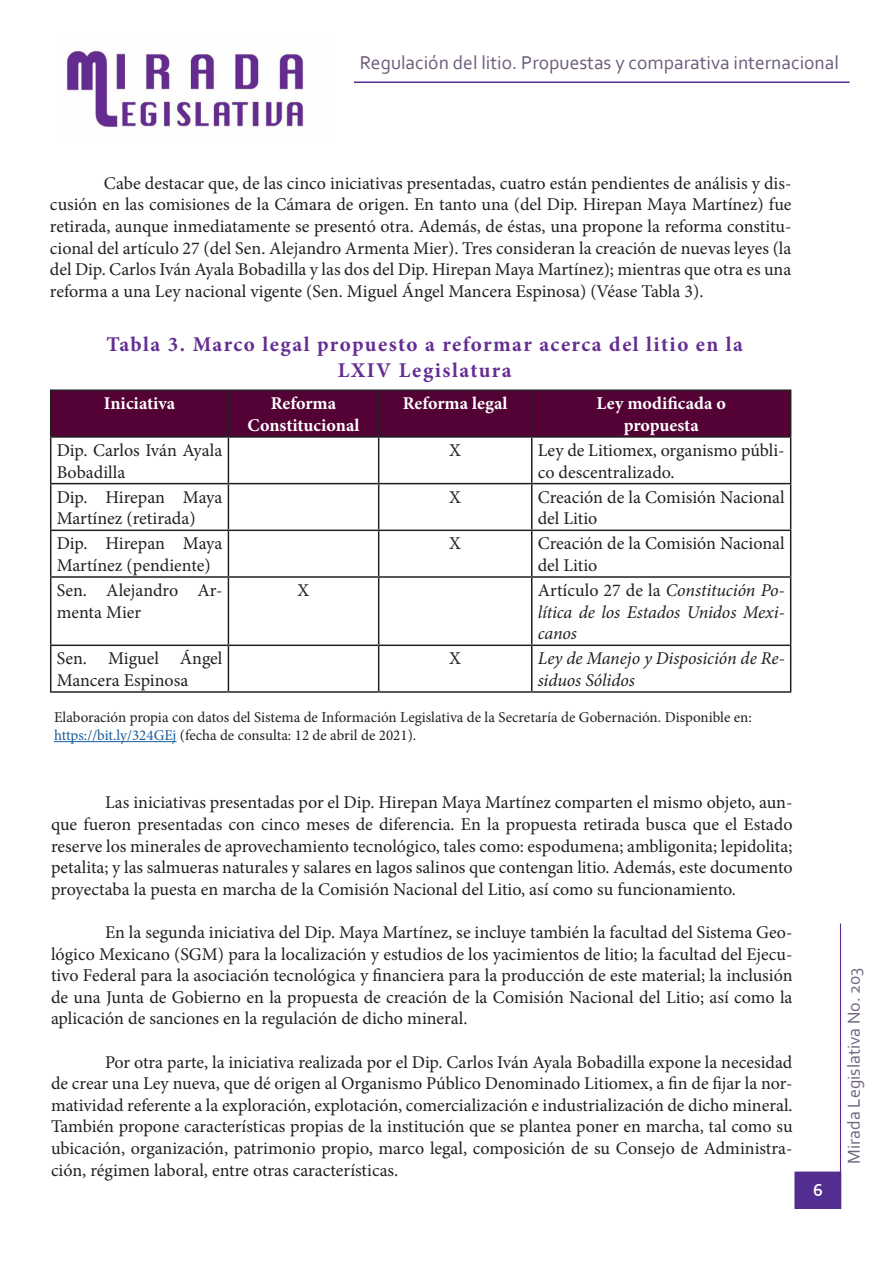
<style>
.page{position:relative;width:893px;height:1263px;background:#fff}
.page>*{position:absolute;margin:0;border:0;box-sizing:border-box;transform-origin:0 0}
.t1{font:700 21px "Minion Pro";letter-spacing:.07em;color:#652d91}
.t2{font:19.5px "Corbel";color:#6d5c7c}
.t3{font:18px/21.6px "Minion Pro";color:#231f20}
.t4{font:italic 18px/21.6px "Minion Pro";letter-spacing:-.005em;color:#231f20;text-align:justify}
.t5{font:700 18px "Minion Pro";color:#fff}
.t6{font:18px "Corbel";color:#726581}
.t7{font:700 18px "Corbel";color:#fff}
.t8{font:15px "Minion Pro";color:#231f20}
.s1{font-style:normal}
.s2{color:#175d9e}
</style>
<div class="page">
<img style="left:66px;top:50px;width:238px;height:78px">
<hr style="left:354px;top:81px;width:496px;height:2px;background:#532e91">
<div style="left:794px;top:1171px;width:47px;height:38px;background:#532e91;border:2px solid #532e91"></div>
<hr style="left:840px;top:923px;width:1px;height:286px;background:#532e91">
<div style="left:51px;top:391px;width:739px;height:45px;background:#540135"></div>
<hr style="left:50px;top:389px;width:178px;height:2px;background:#231f20">
<hr style="left:50px;top:391px;width:1px;height:45px;background:#231f20">
<hr style="left:228px;top:389px;width:151px;height:2px;background:#231f20">
<hr style="left:228px;top:391px;width:1px;height:45px;background:#231f20">
<hr style="left:379px;top:389px;width:153px;height:2px;background:#231f20">
<hr style="left:378px;top:391px;width:1px;height:45px;background:#231f20">
<hr style="left:532px;top:389px;width:259px;height:2px;background:#231f20">
<hr style="left:531px;top:391px;width:1px;height:45px;background:#231f20">
<hr style="left:790px;top:391px;width:1px;height:45px;background:#231f20">
<hr style="left:50px;top:436px;width:178px;height:2px;background:#231f20">
<hr style="left:50px;top:438px;width:1px;height:45px;background:#231f20">
<hr style="left:228px;top:436px;width:151px;height:2px;background:#231f20">
<hr style="left:228px;top:438px;width:1px;height:45px;background:#231f20">
<hr style="left:379px;top:436px;width:153px;height:2px;background:#231f20">
<hr style="left:378px;top:438px;width:1px;height:45px;background:#231f20">
<hr style="left:532px;top:436px;width:259px;height:2px;background:#231f20">
<hr style="left:531px;top:438px;width:1px;height:45px;background:#231f20">
<hr style="left:790px;top:438px;width:1px;height:45px;background:#231f20">
<hr style="left:50px;top:483px;width:178px;height:1px;background:#231f20">
<hr style="left:50px;top:484px;width:1px;height:46px;background:#231f20">
<hr style="left:228px;top:483px;width:151px;height:1px;background:#231f20">
<hr style="left:228px;top:484px;width:1px;height:46px;background:#231f20">
<hr style="left:379px;top:483px;width:153px;height:1px;background:#231f20">
<hr style="left:378px;top:484px;width:1px;height:46px;background:#231f20">
<hr style="left:532px;top:483px;width:259px;height:1px;background:#231f20">
<hr style="left:531px;top:484px;width:1px;height:46px;background:#231f20">
<hr style="left:790px;top:484px;width:1px;height:46px;background:#231f20">
<hr style="left:50px;top:530px;width:178px;height:1px;background:#231f20">
<hr style="left:50px;top:531px;width:1px;height:45px;background:#231f20">
<hr style="left:228px;top:530px;width:151px;height:1px;background:#231f20">
<hr style="left:228px;top:531px;width:1px;height:45px;background:#231f20">
<hr style="left:379px;top:530px;width:153px;height:1px;background:#231f20">
<hr style="left:378px;top:531px;width:1px;height:45px;background:#231f20">
<hr style="left:532px;top:530px;width:259px;height:1px;background:#231f20">
<hr style="left:531px;top:531px;width:1px;height:45px;background:#231f20">
<hr style="left:790px;top:531px;width:1px;height:45px;background:#231f20">
<hr style="left:50px;top:576px;width:178px;height:2px;background:#231f20">
<hr style="left:50px;top:578px;width:1px;height:66px;background:#231f20">
<hr style="left:228px;top:576px;width:151px;height:2px;background:#231f20">
<hr style="left:228px;top:578px;width:1px;height:66px;background:#231f20">
<hr style="left:379px;top:576px;width:153px;height:2px;background:#231f20">
<hr style="left:378px;top:578px;width:1px;height:66px;background:#231f20">
<hr style="left:532px;top:576px;width:259px;height:2px;background:#231f20">
<hr style="left:531px;top:578px;width:1px;height:66px;background:#231f20">
<hr style="left:790px;top:578px;width:1px;height:66px;background:#231f20">
<hr style="left:50px;top:644px;width:178px;height:2px;background:#231f20">
<hr style="left:50px;top:646px;width:1px;height:45px;background:#231f20">
<hr style="left:228px;top:644px;width:151px;height:2px;background:#231f20">
<hr style="left:228px;top:646px;width:1px;height:45px;background:#231f20">
<hr style="left:379px;top:644px;width:153px;height:2px;background:#231f20">
<hr style="left:378px;top:646px;width:1px;height:45px;background:#231f20">
<hr style="left:532px;top:644px;width:259px;height:2px;background:#231f20">
<hr style="left:531px;top:646px;width:1px;height:45px;background:#231f20">
<hr style="left:790px;top:646px;width:1px;height:45px;background:#231f20">
<hr style="left:50px;top:691px;width:178px;height:2px;background:#231f20">
<hr style="left:228px;top:691px;width:151px;height:2px;background:#231f20">
<hr style="left:379px;top:691px;width:153px;height:2px;background:#231f20">
<hr style="left:532px;top:691px;width:259px;height:2px;background:#231f20">
<hr style="left:54px;top:741px;width:122px;height:1px;background:#175d9e">
<p class="t2" style="left:360px;top:50px;width:481px">Regulación del litio. Propuestas y comparativa internacional</p>
<p class="t3" style="left:50px;top:172px;width:743px;text-align:justify;text-indent:54px">Cabe destacar que, de las cinco iniciativas presentadas, cuatro están pendientes de análisis y dis&shy;cusión en las comisiones de la Cámara de origen. En tanto una (del Dip. Hirepan Maya Martínez) fue retirada, aunque inmediatamente se presentó otra. Además, de éstas, una propone la reforma constitu&shy;cional del artículo 27 (del Sen. Alejandro Armenta Mier). Tres consideran la creación de nuevas leyes (la del Dip. Carlos Iván Ayala Bobadilla y las dos del Dip. Hirepan Maya Martínez); mientras que otra es una reforma a una Ley nacional vigente (Sen. Miguel Ángel Mancera Espinosa) (Véase Tabla 3).</p>
<p class="t1" style="left:106px;top:330px;width:638px">Tabla 3. Marco legal propuesto a reformar acerca del litio en la</p>
<p class="t1" style="left:338px;top:355px;width:175px">LXIV Legislatura</p>
<p class="t5" style="left:104px;top:391px;width:73px">Iniciativa</p>
<p class="t5" style="left:271px;top:391px;width:67px">Reforma</p>
<p class="t5" style="left:248px;top:412px;width:113px">Constitucional</p>
<p class="t5" style="left:403px;top:391px;width:106px">Reforma legal</p>
<p class="t5" style="left:597px;top:391px;width:131px">Ley modificada o</p>
<p class="t5" style="left:624px;top:412px;width:77px">propuesta</p>
<p class="t3" style="left:57px;top:440px;width:167px">Dip. Carlos Iván Ayala<br>Bobadilla</p>
<p class="t3" style="left:449px;top:440px;width:13px">X</p>
<p class="t3" style="left:538px;top:440px;width:248px">Ley de Litiomex, organismo públi&shy;co descentralizado.</p>
<p class="t3" style="left:57px;top:486px;width:167px">Dip. Hirepan Maya<br>Martínez (retirada)</p>
<p class="t3" style="left:449px;top:486px;width:13px">X</p>
<p class="t3" style="left:538px;top:486px;width:248px">Creación de la Comisión Nacional del Litio</p>
<p class="t3" style="left:57px;top:533px;width:167px">Dip. Hirepan Maya<br>Martínez (pendiente)</p>
<p class="t3" style="left:449px;top:533px;width:13px">X</p>
<p class="t3" style="left:538px;top:533px;width:248px">Creación de la Comisión Nacional del Litio</p>
<p class="t3" style="left:57px;top:580px;width:167px">Sen. Alejandro Ar&shy;menta Mier</p>
<p class="t3" style="left:298px;top:580px;width:13px">X</p>
<p class="t4" style="left:538px;top:579px;width:248px"><span class="s1">Artículo 27 de la</span> Constitución Po&shy;lítica de los Estados Unidos Mexi&shy;canos</p>
<p class="t3" style="left:57px;top:648px;width:167px">Sen. Miguel Ángel<br>Mancera Espinosa</p>
<p class="t3" style="left:449px;top:648px;width:13px">X</p>
<p class="t4" style="left:538px;top:648px;width:248px">Ley de Manejo y Disposición de Re&shy;siduos Sólidos</p>
<p class="t8" style="left:54px;top:707px;width:699px">Elaboración propia con datos del Sistema de Información Legislativa de la Secretaría de Gobernación. Disponible en:</p>
<p class="t8" style="left:54px;top:725px;width:364px"><span class="s2">https://bit.ly/324GEj</span> (fecha de consulta: 12 de abril de 2021).</p>
<p class="t3" style="left:51px;top:792px;width:743px;text-align:justify;text-indent:54px">Las iniciativas presentadas por el Dip. Hirepan Maya Martínez comparten el mismo objeto, aun&shy;que fueron presentadas con cinco meses de diferencia. En la propuesta retirada busca que el Estado reserve los minerales de aprovechamiento tecnológico, tales como: espodumena; ambligonita; lepidolita; petalita; y las salmueras naturales y salares en lagos salinos que contengan litio. Además, este documento proyectaba la puesta en marcha de la Comisión Nacional del Litio, así como su funcionamiento.</p>
<p class="t3" style="left:51px;top:921px;width:743px;text-align:justify;text-indent:54px">En la segunda iniciativa del Dip. Maya Martínez, se incluye también la facultad del Sistema Geo&shy;lógico Mexicano (SGM) para la localización y estudios de los yacimientos de litio; la facultad del Ejecu&shy;tivo Federal para la asociación tecnológica y financiera para la producción de este material; la inclusión de una Junta de Gobierno en la propuesta de creación de la Comisión Nacional del Litio; así como la aplicación de sanciones en la regulación de dicho mineral.</p>
<p class="t3" style="left:51px;top:1051px;width:743px;text-align:justify;text-indent:54px">Por otra parte, la iniciativa realizada por el Dip. Carlos Iván Ayala Bobadilla expone la necesidad de crear una Ley nueva, que dé origen al Organismo Público Denominado Litiomex, a fin de fijar la nor&shy;matividad referente a la exploración, explotación, comercialización e industrialización de dicho mineral.<br>También propone características propias de la institución que se plantea poner en marcha, tal como su ubicación, organización, patrimonio propio, marco legal, composición de su Consejo de Administra&shy;ción, régimen laboral, entre otras características.</p>
<p class="t7" style="left:813px;top:1178px;width:11px">6</p>
<p class="t6" style="left:842px;top:1163px;width:197px;rotate:-90deg">Mirada Legislativa No. 203</p>
</div>
